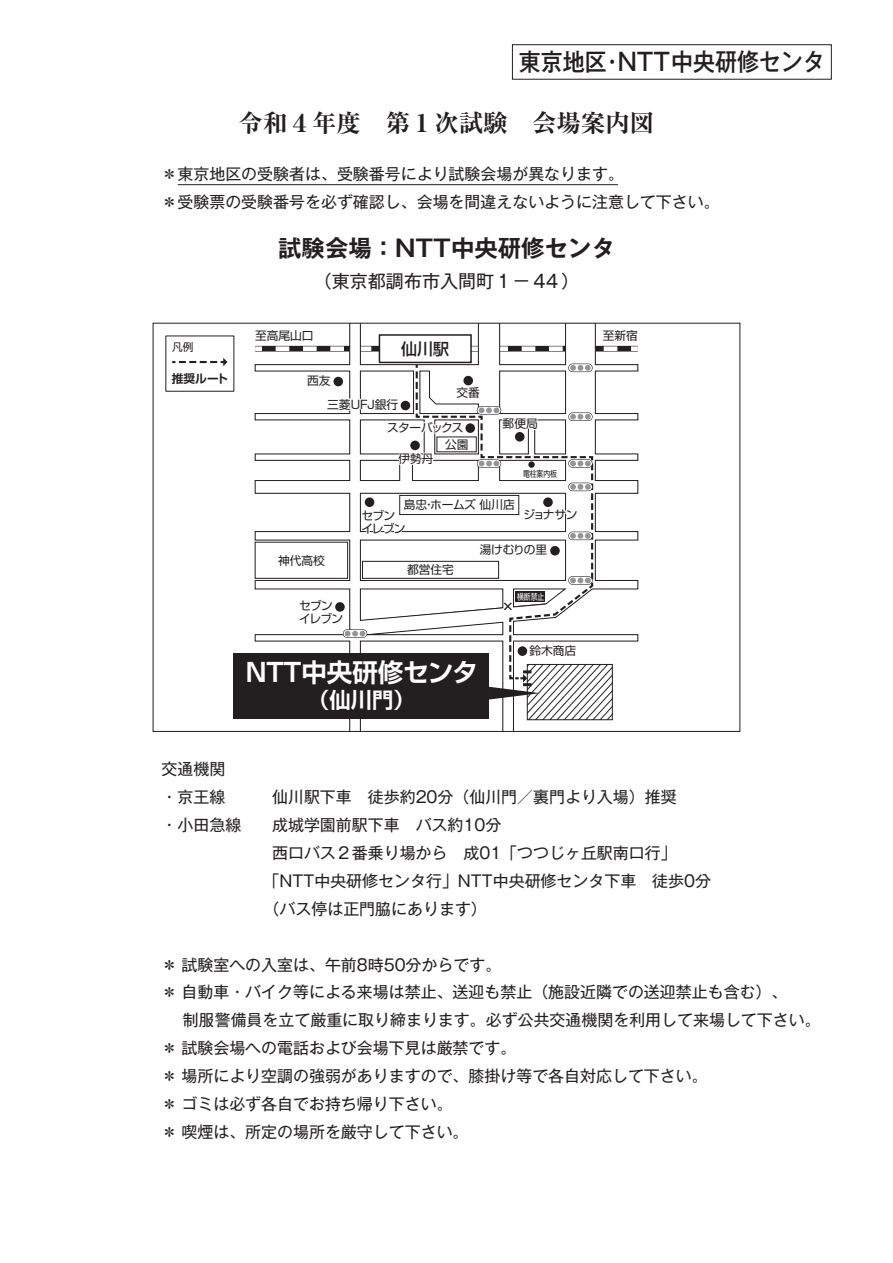
<style>
.page{position:relative;width:893px;height:1263px;background:#fff}
.page>*{position:absolute;margin:0;border:0;box-sizing:border-box;transform-origin:0 0}
.t1{font:700 25.5px "Shin Go Pro De";color:#fff}
.t2{font:700 expanded 24.45px "Ryumin Pro";color:#231f20}
.t3{font:500 24.45px "Gothic MB101 Pro";color:#231f20;scale:.9 1}
.t4{font:700 23.4px "Gothic MB101 Pro De";color:#231f20}
.t5{font:700 21.3px "Shin Go Pro De";color:#fff}
.t6{font:18px "Gothic MB101 Pro";color:#231f20}
.t7{font:500 16.05px "Shin Go Pro";color:#231f20}
.t8{font:15.9px/27.9px "Gothic MB101 Pro";color:#231f20}
.t9{font:11.7px/12.8px "Shin Go Pro";color:#231f20}
.t10{font:11.7px "Shin Go Pro";letter-spacing:-.065em;color:#231f20}
.t11{font:700 11.7px "Shin Go Pro De";color:#231f20}
.t12{font:10.65px "Shin Go Pro";color:#231f20}
.t13{font:8.55px "Shin Go Pro";color:#231f20;scale:.8 1}
.t14{font:8.55px "Shin Go Pro";color:#fff;scale:.8 1}
</style>
<div class="page">
<svg style="left:254px;top:325px;width:385px;height:405px"></svg>
<div style="left:234px;top:653px;width:255px;height:66px;background:#231f20"></div>
<div style="left:255px;top:542px;width:93px;height:37px;border:1px solid #231f20"></div>
<svg style="left:254px;top:327px;width:385px;height:24px"></svg>
<svg style="left:172px;top:358px;width:56px;height:8px"></svg>
<svg style="left:276px;top:364px;width:336px;height:335px"></svg>
<div style="left:512px;top:44px;width:320px;height:36px;border:1px solid #231f20"></div>
<hr style="left:178px;top:184px;width:440px;height:1px;background:#231f20">
<h2 class="t3" style="left:519px;top:42px;width:341px">東京地区･NTT中央研修センタ</h2>
<h2 class="t2" style="left:239px;top:104px;width:417px">令和４年度　第１次試験　会場案内図</h2>
<p class="t8" style="left:162px;top:158px;width:560px">＊東京地区の受験者は、受験番号により試験会場が異なります。<br>＊受験票の受験番号を必ず確認し、会場を間違えないように注意して下さい。</p>
<p class="t12" style="left:172px;top:339px;width:23px">凡例</p>
<p class="t11" style="left:172px;top:368px;width:58px">推奨ルート</p>
<h3 class="t4" style="left:278px;top:229px;width:338px">試験会場：NTT中央研修センタ</h3>
<p class="t6" style="left:314px;top:266px;width:267px">（東京都調布市入間町１－４４）</p>
<p class="t9" style="left:255px;top:328px;width:60px">至高尾山口</p>
<p class="t9" style="left:603px;top:328px;width:37px">至新宿</p>
<p class="t7" style="left:401px;top:336px;width:50px">仙川駅</p>
<p class="t9" style="left:327px;top:367px;width:73px;line-height:23.7px;text-indent:-20px">西友<br>三菱UFJ銀行</p>
<p class="t9" style="left:457px;top:385px;width:25px">交番</p>
<p class="t10" style="left:387px;top:418px;width:78px">スターバックス</p>
<p class="t9" style="left:503px;top:416px;width:37px">郵便局</p>
<p class="t9" style="left:399px;top:451px;width:37px">伊勢丹</p>
<p class="t9" style="left:445px;top:436px;width:25px">公園</p>
<p class="t9" style="left:278px;top:552px;width:48px">神代高校</p>
<p class="t9" style="left:299px;top:598px;width:46px">セブンイレブン</p>
<p class="t13" style="left:523px;top:467px;width:44px">電柱案内板</p>
<p class="t9" style="left:404px;top:497px;width:112px">島忠・ホームズ 仙川店</p>
<p class="t9" style="left:523px;top:507px;width:55px">ジョナサン</p>
<p class="t9" style="left:480px;top:542px;width:69px">湯けむりの里</p>
<p class="t9" style="left:361px;top:507px;width:46px">セブンイレブン</p>
<p class="t9" style="left:407px;top:562px;width:48px">都営住宅</p>
<p class="t14" style="left:517px;top:589px;width:36px">横断禁止</p>
<p class="t9" style="left:502px;top:599px;width:13px">×</p>
<p class="t9" style="left:529px;top:643px;width:48px">鈴木商店</p>
<h1 class="t1" style="left:246px;top:652px;width:233px">NTT中央研修センタ</h1>
<h3 class="t5" style="left:308px;top:683px;width:108px">（仙川門）</h3>
<p class="t8" style="left:162px;top:753px;width:65px">交通機関・京王線</p>
<p class="t8" style="left:272px;top:781px;width:406px">仙川駅下車　徒歩約20分（仙川門／裏門より入場）推奨</p>
<p class="t8" style="left:162px;top:809px;width:81px">・小田急線</p>
<p class="t8" style="left:272px;top:809px;width:231px">成城学園前駅下車　バス約10分</p>
<p class="t8" style="left:272px;top:837px;width:406px">西口バス２番乗り場から　成01「つつじヶ丘駅南口行」</p>
<p class="t8" style="left:264px;top:865px;width:449px">「NTT中央研修センタ行」NTT中央研修センタ下車　徒歩0分</p>
<p class="t8" style="left:264px;top:892px;width:225px">（バス停は正門脇にあります）</p>
<p class="t8" style="left:162px;top:948px;width:661px">＊ 試験室への入室は、午前8時50分からです。<br>＊ 自動車・バイク等による来場は禁止、送迎も禁止（施設近隣での送迎禁止も含む）、<br>　 制服警備員を立て厳重に取り締まります。必ず公共交通機関を利用して来場して下さい。＊ 試験会場への電話および会場下見は厳禁です。<br>＊ 場所により空調の強弱がありますので、膝掛け等で各自対応して下さい。<br>＊ ゴミは必ず各自でお持ち帰り下さい。<br>＊ 喫煙は、所定の場所を厳守して下さい。</p>
</div>
